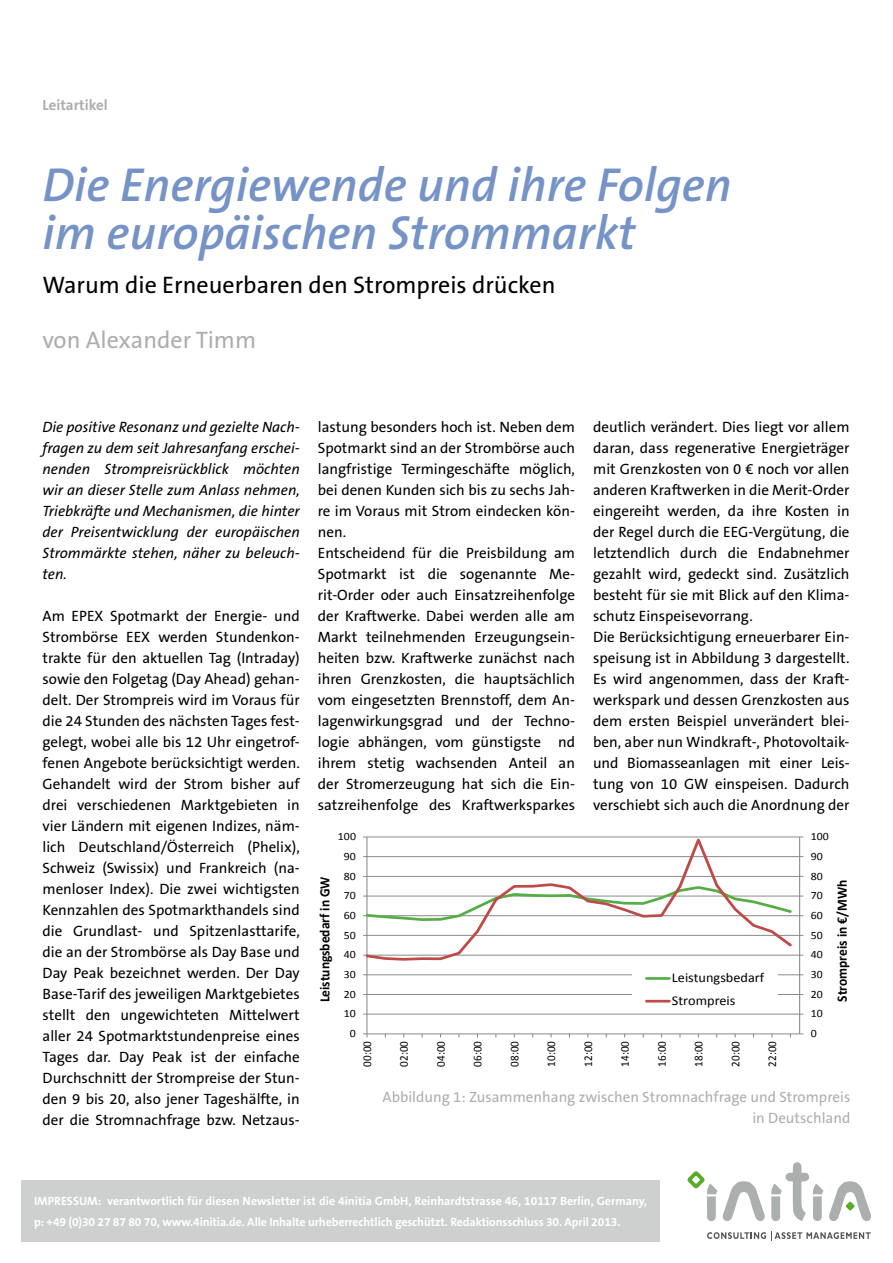
<style>
.page{position:relative;width:893px;height:1263px;background:#fff}
.page>*{position:absolute;margin:0;border:0;box-sizing:border-box;transform-origin:0 0}
.t1{font:italic 600 48px/48px "The Sans B6";color:#7593c6}
.t2{font:24px "The Sans B5 Plain";color:#000}
.t3{font:24px "The Sans B5 Plain";color:#abafad}
.t4{font:15px/21px "The Sans B5 Plain";color:#000}
.t5{font:italic 15px/21px "The Sans B5 Plain";color:#000;text-align:justify}
.t6{font:15px/21px "The Sans B5 Plain";color:#abafad;text-align:right}
.t7{font:700 14.85px "The Sans B7";color:#abafad}
.t8{font:700 14.25px "Calibri";color:#000;scale:.94 1}
.t9{font:13.5px/22.6px "Calibri";color:#000;scale:1.06 1}
.t10{font:700 12px/21px "The Sans B7";letter-spacing:-.005em;color:#fff}
.t11{font:11.85px "Calibri";color:#000;scale:.94 1}
.t12{font:11.1px "Calibri";color:#000;scale:1.06 1}
</style>
<div class="page">
<svg style="left:829px;top:1181px;width:42px;height:40px"></svg>
<svg style="left:707px;top:1232px;width:164px;height:9px"></svg>
<svg style="left:687px;top:1171px;width:78px;height:50px"></svg>
<svg style="left:771px;top:1162px;width:52px;height:59px"></svg>
<div style="left:21px;top:1180px;width:639px;height:62px;background:#cdd0cf"></div>
<svg style="left:363px;top:836px;width:441px;height:202px"></svg>
<p class="t7" style="left:43px;top:97px;width:76px">Meldungen</p>
<p class="t7" style="left:43px;top:97px;width:67px">Leitartikel</p>
<h1 class="t1" style="left:43px;top:162px;width:691px">Die Energiewende und ihre Folgen im europäischen Strommarkt</h1>
<h2 class="t2" style="left:43px;top:272px;width:515px">Warum die Erneuerbaren den Strompreis drücken</h2>
<h2 class="t3" style="left:43px;top:327px;width:215px">von Alexander Timm</h2>
<p class="t5" style="left:43px;top:417px;width:259px">Die positive Resonanz und gezielte Nach&shy;fragen zu dem seit Jahresanfang erschei&shy;nenden Strompreisrückblick möchten wir an dieser Stelle zum Anlass nehmen, Triebkräfte und Mechanismen, die hinter der Preisentwicklung der europäischen Strommärkte stehen, näher zu beleuch&shy;ten.</p>
<p class="t4" style="left:43px;top:606px;width:259px;text-align:justify">Am EPEX Spotmarkt der Energie- und Strombörse EEX werden Stundenkon&shy;trakte für den aktuellen Tag (Intraday) sowie den Folgetag (Day Ahead) gehan&shy;delt. Der Strompreis wird im Voraus für die 24 Stunden des nächsten Tages fest&shy;gelegt, wobei alle bis 12 Uhr eingetrof&shy;fenen Angebote berücksichtigt werden.<br>Gehandelt wird der Strom bisher auf drei verschiedenen Marktgebieten in vier Ländern mit eigenen Indizes, näm&shy;lich Deutschland/Österreich (Phelix), Schweiz (Swissix) und Frankreich (na&shy;menloser Index). Die zwei wichtigsten Kennzahlen des Spotmarkthandels sind die Grundlast- und Spitzenlasttarife, die an der Strombörse als Day Base und Day Peak bezeichnet werden. Der Day Base-Tarif des jeweiligen Marktgebietes stellt den ungewichteten Mittelwert aller 24 Spotmarktstundenpreise eines Tages dar. Day Peak ist der einfache Durchschnitt der Strompreise der Stun&shy;den 9 bis 20, also jener Tageshälfte, in der die Stromnachfrage bzw. Netzaus-</p>
<p class="t4" style="left:318px;top:417px;width:259px">lastung besonders hoch ist. Neben dem Spotmarkt sind an der Strombörse auch langfristige Termingeschäfte möglich, bei denen Kunden sich bis zu sechs Jah&shy;re im Voraus mit Strom eindecken kön&shy;nen.<br>Entscheidend für die Preisbildung am Spotmarkt ist die sogenannte Me&shy;rit-Order oder auch Einsatzreihenfolge der Kraftwerke. Dabei werden alle am Markt teilnehmenden Erzeugungsein&shy;heiten bzw. Kraftwerke zunächst nach ihren Grenzkosten, die hauptsächlich vom eingesetzten Brennstoff, dem An&shy;lagenwirkungsgrad und der Techno&shy;logie abhängen, vom günstigste nd ihrem stetig wachsenden Anteil an der Stromerzeugung hat sich die Ein&shy;satzreihenfolge des Kraftwerksparkes</p>
<p class="t4" style="left:593px;top:417px;width:258px">deutlich verändert. Dies liegt vor allem daran, dass regenerative Energieträger mit Grenzkosten von 0 € noch vor allen anderen Kraftwerken in die Merit-Order eingereiht werden, da ihre Kosten in der Regel durch die EEG-Vergütung, die letztendlich durch die Endabnehmer gezahlt wird, gedeckt sind. Zusätzlich besteht für sie mit Blick auf den Klima&shy;schutz Einspeisevorrang.<br>Die Berücksichtigung erneuerbarer Ein&shy;speisung ist in Abbildung 3 dargestellt.<br>Es wird angenommen, dass der Kraft&shy;werkspark und dessen Grenzkosten aus dem ersten Beispiel unverändert blei&shy;ben, aber nun Windkraft-, Photovoltaik&shy;und Biomasseanlagen mit einer Leis&shy;tung von 10 GW einspeisen. Dadurch verschiebt sich auch die Anordnung der</p>
<p class="t12" style="left:338px;top:829px;width:19px">100</p>
<p class="t12" style="left:811px;top:829px;width:19px">100</p>
<p class="t12" style="left:344px;top:849px;width:13px">90</p>
<p class="t12" style="left:811px;top:849px;width:13px">90</p>
<p class="t8" style="left:316px;top:1002px;width:136px;rotate:-90deg">Leistungsbedarf in GW</p>
<p class="t12" style="left:344px;top:869px;width:13px">80</p>
<p class="t12" style="left:344px;top:888px;width:13px">70</p>
<p class="t12" style="left:344px;top:908px;width:13px">60</p>
<p class="t12" style="left:344px;top:928px;width:13px">50</p>
<p class="t12" style="left:344px;top:948px;width:13px">40</p>
<p class="t12" style="left:344px;top:967px;width:13px">30</p>
<p class="t12" style="left:344px;top:987px;width:13px">20</p>
<p class="t9" style="left:672px;top:966px;width:88px">Leistungsbedarf<br>Strompreis</p>
<p class="t12" style="left:811px;top:869px;width:13px">80</p>
<p class="t12" style="left:811px;top:888px;width:13px">70</p>
<p class="t12" style="left:811px;top:908px;width:13px">60</p>
<p class="t12" style="left:811px;top:928px;width:13px">50</p>
<p class="t12" style="left:811px;top:948px;width:13px">40</p>
<p class="t12" style="left:811px;top:967px;width:13px">30</p>
<p class="t12" style="left:811px;top:987px;width:13px">20</p>
<p class="t8" style="left:833px;top:1002px;width:131px;rotate:-90deg">Strompreis in €/MWh</p>
<p class="t12" style="left:344px;top:1007px;width:13px">10</p>
<p class="t12" style="left:811px;top:1007px;width:13px">10</p>
<p class="t12" style="left:350px;top:1026px;width:7px">0</p>
<p class="t12" style="left:811px;top:1026px;width:7px">0</p>
<p class="t11" style="left:360px;top:1067px;width:29px;rotate:-90deg">00:00</p>
<p class="t11" style="left:396px;top:1067px;width:29px;rotate:-90deg">02:00</p>
<p class="t11" style="left:433px;top:1067px;width:29px;rotate:-90deg">04:00</p>
<p class="t11" style="left:470px;top:1067px;width:29px;rotate:-90deg">06:00</p>
<p class="t11" style="left:507px;top:1067px;width:29px;rotate:-90deg">08:00</p>
<p class="t11" style="left:544px;top:1067px;width:29px;rotate:-90deg">10:00</p>
<p class="t11" style="left:581px;top:1067px;width:29px;rotate:-90deg">12:00</p>
<p class="t11" style="left:617px;top:1067px;width:29px;rotate:-90deg">14:00</p>
<p class="t11" style="left:654px;top:1067px;width:29px;rotate:-90deg">16:00</p>
<p class="t11" style="left:691px;top:1067px;width:29px;rotate:-90deg">18:00</p>
<p class="t11" style="left:728px;top:1067px;width:29px;rotate:-90deg">20:00</p>
<p class="t11" style="left:765px;top:1067px;width:29px;rotate:-90deg">22:00</p>
<p class="t6" style="left:382px;top:1087px;width:469px">Abbildung 1: Zusammenhang zwischen Stromnachfrage und Strompreis in Deutschland</p>
<p class="t10" style="left:34px;top:1191px;width:614px">IMPRESSUM: verantwortlich für diesen Newsletter ist die 4initia GmbH, Reinhardtstrasse 46, 10117 Berlin, Germany, p: +49 (0)30 27 87 80 70, www.4initia.de. Alle Inhalte urheberrechtlich geschützt. Redaktionsschluss 30. April 2013.</p>
</div>
